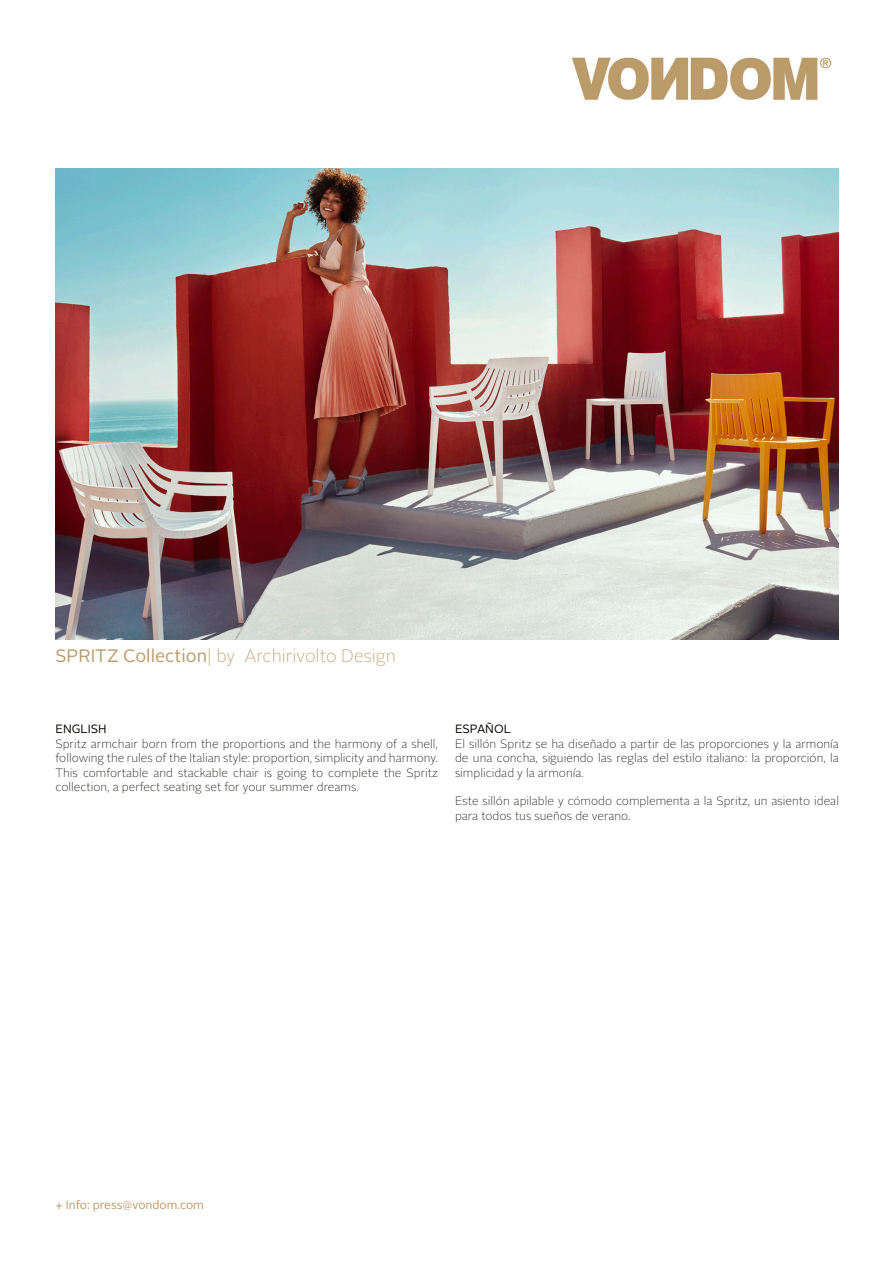
<style>
.page{position:relative;width:893px;height:1263px;background:#fff}
.page>*{position:absolute;margin:0;border:0;box-sizing:border-box;transform-origin:0 0}
.t1{font:100 18px "Alright Sans";color:#bc9b6a}
.t2{font:100 12px/14.4px "Alright Sans";color:#0c0806}
.t3{font:12px "Alright Sans";color:#bc9b69}
.t4{font:12px "Alright Sans";color:#0c0806}
.s1{font-weight:400}
</style>
<div class="page">
<img style="left:572px;top:57px;width:260px;height:43px">
<img style="left:56px;top:169px;width:783px;height:470px">
<p class="t1" style="left:56px;top:644px;width:342px"><span class="s1">SPRITZ Collection</span>| by Archirivolto Design</p>
<p class="t4" style="left:56px;top:721px;width:53px">ENGLISH</p>
<p class="t2" style="left:56px;top:736px;width:384px">Spritz armchair born from the proportions and the harmony of a shell, following the rules of the Italian style: proportion, simplicity and harmony.</p>
<p class="t2" style="left:56px;top:765px;width:384px">This comfortable and stackable chair is going to complete the Spritz collection, a perfect seating set for your summer dreams.</p>
<p class="t4" style="left:455px;top:721px;width:57px">ESPAÑOL</p>
<p class="t2" style="left:455px;top:736px;width:385px;text-align:justify">El sillón Spritz se ha diseñado a partir de las proporciones y la armonía de una concha, siguiendo las reglas del estilo italiano: la proporción, la simplicidad y la armonía.</p>
<p class="t2" style="left:455px;top:794px;width:385px">Este sillón apilable y cómodo complementa a la Spritz, un asiento ideal para todos tus sueños de verano.</p>
<p class="t3" style="left:56px;top:1197px;width:150px">+ Info: press@vondom.com</p>
</div>
